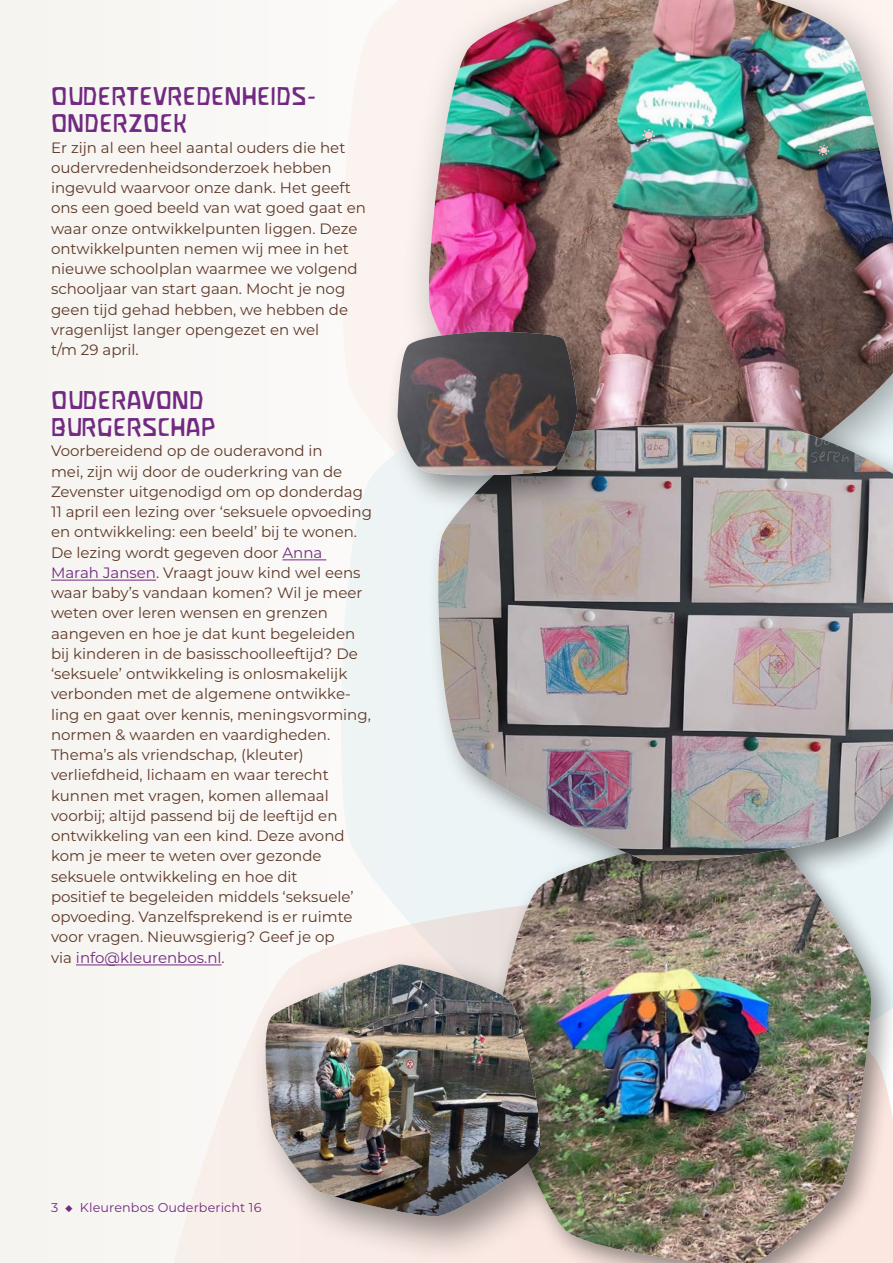
<style>
.page{position:relative;width:893px;height:1263px;background:#fff}
.page>*{position:absolute;margin:0;border:0;box-sizing:border-box;transform-origin:0 0}
.t1{font:22.5px/27px "Waldorfschrift";letter-spacing:.02em;color:#712981}
.t2{font:15px/20.2px "Montserrat";color:#5e3827}
.t3{font:12.75px "Montserrat";letter-spacing:.01em;color:#712981}
.s1{color:#712981}
</style>
<div class="page">
<div style="left:0;top:0;width:601px;height:1263px;background:#f6f4f0"></div>
<div style="left:479px;top:817px;width:414px;height:446px;background:#000;opacity:.45"></div>
<img style="left:490px;top:894px;width:385px;height:369px">
<div style="left:399px;top:0;width:494px;height:543px;background:#000;opacity:.35"></div>
<img style="left:425px;top:0;width:468px;height:410px">
<hr style="left:282px;top:559px;width:44px;height:1px;background:#712981">
<hr style="left:51px;top:580px;width:105px;height:1px;background:#712981">
<hr style="left:76px;top:964px;width:146px;height:1px;background:#712981">
<img style="left:642px;top:129px;width:14px;height:13px">
<svg style="left:817px;top:145px;width:13px;height:11px"></svg>
<div style="left:426px;top:410px;width:467px;height:484px;background:#000;opacity:.45"></div>
<img style="left:433px;top:422px;width:460px;height:443px">
<div style="left:249px;top:949px;width:340px;height:314px;background:#000;opacity:.45"></div>
<img style="left:261px;top:964px;width:284px;height:254px">
<div style="left:385px;top:318px;width:230px;height:196px;background:#000;opacity:.45"></div>
<img style="left:398px;top:332px;width:179px;height:146px">
<h1 class="t1" style="left:51px;top:84px;width:266px">OUDERTEVREDENHEIDS-<br>ONDERZOEK</h1>
<p class="t2" style="left:51px;top:137px;width:317px">Er zijn al een heel aantal ouders die het oudervredenheidsonderzoek hebben ingevuld waarvoor onze dank. Het geeft ons een goed beeld van wat goed gaat en waar onze ontwikkelpunten liggen. Deze ontwikkelpunten nemen wij mee in het nieuwe schoolplan waarmee we volgend schooljaar van start gaan. Mocht je nog geen tijd gehad hebben, we hebben de vragenlijst langer opengezet en wel<br>t/m 29 april.</p>
<h1 class="t1" style="left:51px;top:388px;width:166px">OUDERAVOND<br>BURGERSCHAP</h1>
<p class="t2" style="left:51px;top:440px;width:323px">Voorbereidend op de ouderavond in<br>mei, zijn wij door de ouderkring van de Zevenster uitgenodigd om op donderdag 11 april een lezing over ‘seksuele opvoeding en ontwikkeling: een beeld’ bij te wonen.<br>De lezing wordt gegeven door <span class="s1">Anna Marah Jansen</span>. Vraagt jouw kind wel eens waar baby’s vandaan komen? Wil je meer weten over leren wensen en grenzen aangeven en hoe je dat kunt begeleiden bij kinderen in de basisschoolleeftijd? De ‘seksuele’ ontwikkeling is onlosmakelijk verbonden met de algemene ontwikke&shy;ling en gaat over kennis, meningsvorming, normen &amp; waarden en vaardigheden.<br>Thema’s als vriendschap, (kleuter) verliefdheid, lichaam en waar terecht kunnen met vragen, komen allemaal voorbij; altijd passend bij de leeftijd en ontwikkeling van een kind. Deze avond kom je meer te weten over gezonde seksuele ontwikkeling en hoe dit<br>positief te begeleiden middels ‘seksuele’ opvoeding. Vanzelfsprekend is er ruimte voor vragen. Nieuwsgierig? Geef je op<br>via <span class="s1">info@kleurenbos.nl</span>.</p>
<p class="t3" style="left:51px;top:1199px;width:212px">3 ◆ Kleurenbos Ouderbericht 16</p>
</div>
